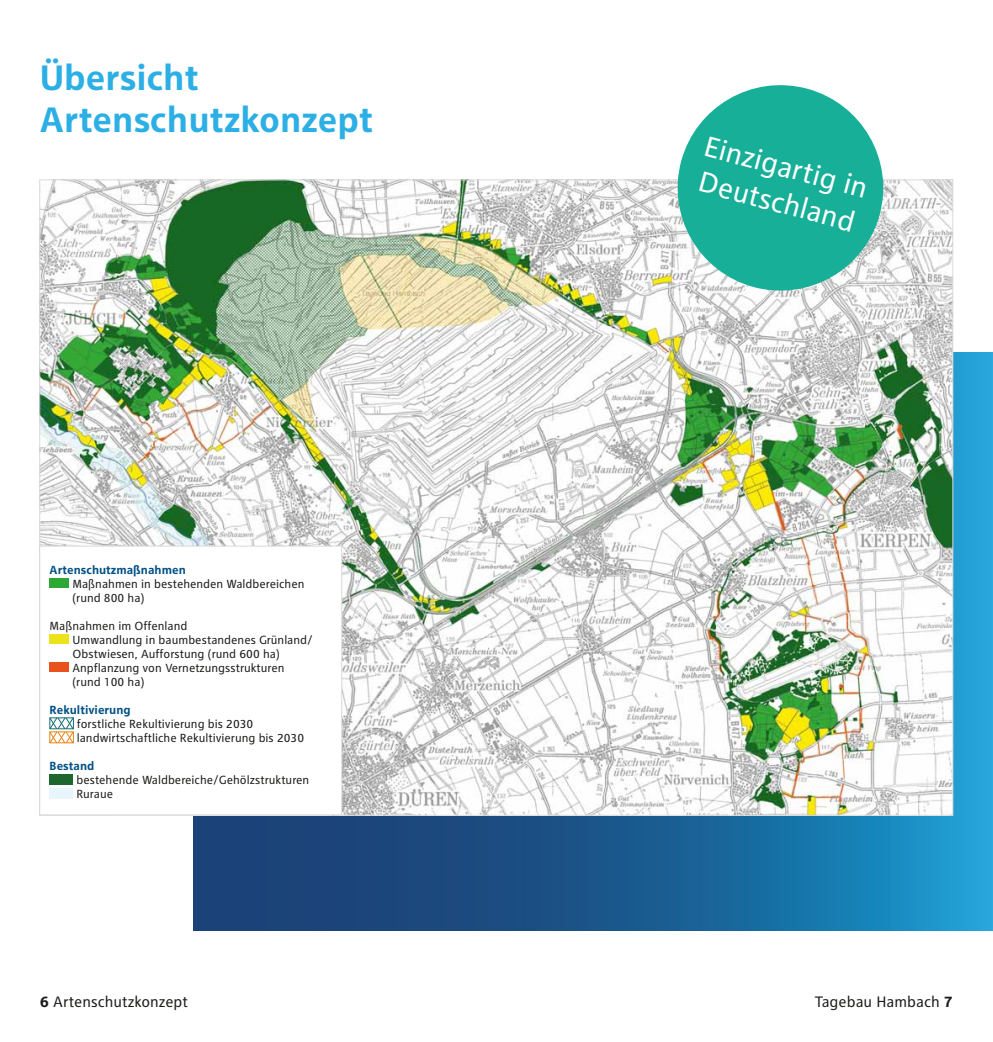
<style>
.page{position:relative;width:993px;height:1042px;background:#fff}
.page>*{position:absolute;margin:0;border:0;box-sizing:border-box;transform-origin:0 0}
.t1{font:700 36.75px/42px "RWE Text Big";color:#2cafe5}
.t2{font:29.75px/35.7px "RWE Text Big";color:#fff}
.t3{font:15.75px "RWE Text";color:#1d1d1b}
.t4{font:12.25px/14px "RWE Text";color:#1d1d1b}
.t5{font:700 12.25px "RWE Text";color:#005086}
.s1{font-weight:700}
</style>
<div class="page">
<svg style="left:193px;top:353px;width:799px;height:577px;background:#216da1"></svg>
<img style="left:41px;top:181px;width:909px;height:633px">
<svg style="left:666px;top:85px;width:228px;height:217px;fill:#17af97"></svg>
<div style="left:40px;top:546px;width:301px;height:269px;background:#fff"></div>
<div style="left:39px;top:546px;width:303px;height:269px;border:1px solid #dadada"></div>
<div style="left:50px;top:579px;width:19px;height:9px;background:#2da837"></div>
<div style="left:50px;top:635px;width:19px;height:9px;background:#ece31a"></div>
<div style="left:50px;top:663px;width:19px;height:9px;background:#e9521c"></div>
<div style="left:50px;top:774px;width:23px;height:11px;background:#1d672e"></div>
<div style="left:50px;top:788px;width:23px;height:11px;background:#e8f5fa"></div>
<svg style="left:49px;top:717px;width:25px;height:26px"></svg>
<h1 class="t1" style="left:40px;top:61px;width:335px">Übersicht<br>Artenschutzkonzept</h1>
<p class="t5" style="left:50px;top:565px;width:138px">Artenschutzmaßnahmen</p>
<p class="t4" style="left:72px;top:578px;width:233px">Maßnahmen in bestehenden Waldbereichen (rund 800 ha)</p>
<p class="t4" style="left:72px;top:620px;width:242px;text-indent:-23px">Maßnahmen im Offenland<br>Umwandlung in baumbestandenes Grünland/<br>Obstwiesen, Aufforstung (rund 600 ha)<br>Anpflanzung von Vernetzungsstrukturen (rund 100 ha)</p>
<p class="t5" style="left:50px;top:705px;width:82px">Rekultivierung</p>
<p class="t4" style="left:77px;top:718px;width:229px">forstliche Rekultivierung bis 2030 landwirtschaftliche Rekultivierung bis 2030</p>
<p class="t5" style="left:50px;top:761px;width:46px">Bestand</p>
<p class="t4" style="left:76px;top:774px;width:234px">bestehende Waldbereiche/Gehölzstrukturen<br>Ruraue</p>
<h2 class="t2" style="left:708px;top:131px;width:169px;rotate:15deg">Einzigartig in<br>Deutschland</h2>
<p class="t3" style="left:40px;top:996px;width:150px"><span class="s1">6</span> Artenschutzkonzept</p>
<p class="t3" style="left:814px;top:996px;width:140px">Tagebau Hambach <span class="s1">7</span></p>
</div>
